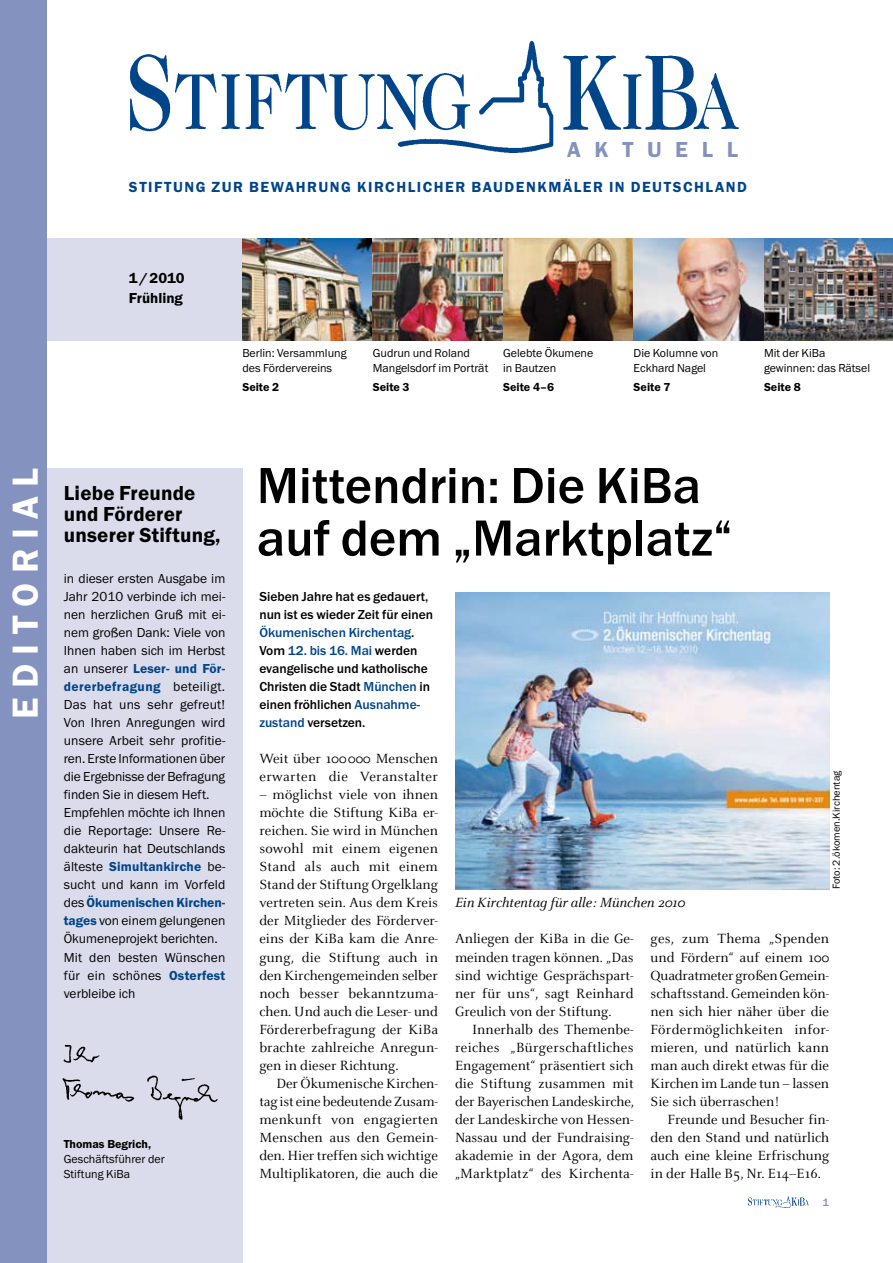
<style>
.page{position:relative;width:893px;height:1263px;background:#fff}
.page>*{position:absolute;margin:0;border:0;box-sizing:border-box;transform-origin:0 0}
.t1{font:500 52.5px/52.5px "Franklin Gothic URW";color:#000}
.t2{font:37.5px "Franklin Gothic URW Dem";letter-spacing:.25em;color:#fff}
.t3{font:22.5px "Franklin Gothic URW Dem";letter-spacing:.605em;color:#8392be}
.t4{font:21px/21px "Franklin Gothic URW Dem";letter-spacing:.01em;color:#000}
.t5{font:15.15px "Franklin Gothic URW Dem";letter-spacing:.1em;color:#004489}
.t6{font:15px/19.6px "Franklin Gothic URW Dem";color:#000}
.t7{font:14.7px/18px "Celeste OT";color:#000;text-align:justify}
.t8{font:14.7px/18px "Celeste OT";letter-spacing:.02em;color:#000}
.t9{font:italic 14.7px "Celeste OT";color:#000}
.t10{font:13.5px/18px "Franklin Gothic URW Boo";color:#000}
.t11{font:500 13.5px/18px "Franklin Gothic URW";color:#000}
.t12{font:13.5px "Franklin Gothic URW Dem";letter-spacing:.01em;color:#004489}
.t13{font:13.5px/18px "Franklin Gothic URW Dem";letter-spacing:.03em;color:#004489}
.t14{font:12px/15px "Franklin Gothic URW Boo";color:#000}
.t15{font:12px "Franklin Gothic URW Dem";color:#000}
.t16{font:10.5px "Franklin Gothic URW Boo";color:#000}
.s1{font-family:"Franklin Gothic URW Boo";color:#000}
.s2{font-family:"Franklin Gothic URW Dem";color:#004489}
.s3{color:#004489}
</style>
<div class="page">
<img style="left:748px;top:1196px;width:60px;height:11px">
<div style="left:0;top:239px;width:893px;height:102px;background:#dadceb"></div>
<img style="left:242px;top:239px;width:651px;height:102px">
<img style="left:455px;top:592px;width:374px;height:297px">
<div style="left:0;top:0;width:47px;height:1263px;background:#8392be"></div>
<img style="left:130px;top:40px;width:609px;height:112px">
<div style="left:47px;top:468px;width:195px;height:795px;background:#dadceb"></div>
<img style="left:62px;top:1044px;width:73px;height:58px">
<img style="left:147px;top:1075px;width:71px;height:45px">
<h3 class="t3" style="left:567px;top:136px;width:172px">AKTU ELL</h3>
<p class="t5" style="left:129px;top:177px;width:20px">Stift</p>
<p class="t5" style="left:173px;top:177px;width:281px">ung zur Bewahrung kirchlicher</p>
<p class="t5" style="left:471px;top:177px;width:111px">Baudenkmäleri</p>
<p class="t5" style="left:615px;top:177px;width:132px">n Deutschland</p>
<p class="t6" style="left:129px;top:268px;width:57px">1 / 2010<br>Frühling</p>
<p class="t14" style="left:242px;top:345px;width:106px">Berlin: Versammlung des Fördervereins</p>
<p class="t15" style="left:242px;top:380px;width:38px">Seite 2</p>
<p class="t14" style="left:373px;top:345px;width:117px">Gudrun und Roland<br>Mangelsdorf im Porträt</p>
<p class="t15" style="left:373px;top:380px;width:38px">Seite 3</p>
<p class="t14" style="left:503px;top:345px;width:92px">Gelebte Ökumene in Bautzen</p>
<p class="t15" style="left:503px;top:380px;width:52px">Seite 4–6</p>
<p class="t14" style="left:634px;top:345px;width:86px">Die Kolumne von<br>Eckhard Nagel</p>
<p class="t15" style="left:634px;top:380px;width:38px">Seite 7</p>
<p class="t14" style="left:764px;top:345px;width:108px">Mit der KiBa gewinnen: das Rätsel</p>
<p class="t15" style="left:764px;top:380px;width:38px">Seite 8</p>
<h2 class="t2" style="left:2px;top:719px;width:252px;rotate:-90deg">EDITORIAL</h2>
<h3 class="t4" style="left:64px;top:482px;width:158px">Liebe Freunde und Förderer unserer Stiftung,</h3>
<p class="t10" style="left:64px;top:569px;width:163px;text-align:justify">in dieser ersten Ausgabe im Jahr 2010 verbinde ich mei&shy;nen herzlichen Gruß mit ei&shy;nem großen Dank: Viele von Ihnen haben sich im Herbst</p>
<p class="t13" style="left:64px;top:659px;width:163px"><span class="s1">an unserer</span> Leser- und För&shy;dererbefragung <span class="s1">beteiligt.</span></p>
<p class="t10" style="left:64px;top:695px;width:163px">Das hat uns sehr gefreut!<br>Von Ihren Anregungen wird unsere Arbeit sehr profitie&shy;ren. Erste Informationen über die Ergebnisse der Befragung finden Sie in diesem Heft.<br>Empfehlen möchte ich Ihnen die Reportage: Unsere Re&shy;dakteurin hat Deutschlands</p>
<p class="t12" style="left:64px;top:858px;width:163px"><span class="s1">ältes-te</span> Simultankirche <span class="s1">be-</span></p>
<p class="t10" style="left:64px;top:875px;width:163px">sucht und kann im Vorfeld</p>
<p class="t12" style="left:64px;top:894px;width:163px"><span class="s1">des</span> Ökumenischen Kirchen-</p>
<p class="t10" style="left:64px;top:912px;width:163px"><span class="s2">tages</span> von einem gelungenen<br>Ökumeneprojekt berichten.<br>Mit den besten Wünschen für ein schönes <span class="s2">Osterfest </span>verbleibe ich</p>
<p class="t15" style="left:64px;top:1137px;width:89px">Thomas Begrich,</p>
<p class="t14" style="left:64px;top:1151px;width:102px">Geschäftsführer der<br>Stiftung KiBa</p>
<h1 class="t1" style="left:257px;top:458px;width:477px">Mittendrin: Die KiBa auf dem „Marktplatz“</h1>
<p class="t11" style="left:259px;top:587px;width:175px">Sieben Jahre hat es gedauert, nun ist es wieder Zeit für einen<br><span class="s3">Ökumenischen Kirchentag</span>.<br>Vom <span class="s3">12. bis 16. Mai</span> werden evangelische und katholische<br>Christen die Stadt <span class="s3">München</span> in einen fröhlichen <span class="s3">Ausnahme&shy;zustand</span> versetzen.</p>
<p class="t8" style="left:259px;top:750px;width:180px">Weit über 100000 Menschen erwarten die Veranstalter</p>
<p class="t7" style="left:259px;top:786px;width:180px">– möglichst viele von ihnen möchte die Stiftung KiBa er&shy;reichen. Sie wird in München sowohl mit einem eigenen Stand als auch mit einem Stand der Stiftung Orgelklang vertreten sein. Aus dem Kreis der Mitglieder des Förderver&shy;eins der KiBa kam die Anre&shy;gung, die Stiftung auch in den Kirchengemeinden selber noch besser bekanntzuma&shy;chen. Und auch die Leser- und Fördererbefragung der KiBa brachte zahlreiche Anregun&shy;gen in dieser Richtung.</p>
<p class="t7" style="left:259px;top:1074px;width:180px;text-indent:17px">Der Ökumenische Kirchen&shy;tag ist eine bedeutende Zusam&shy;menkunft von engagierten Menschen aus den Gemein&shy;den. Hier treffen sich wichtige Multiplikatoren, die auch die</p>
<p class="t9" style="left:455px;top:895px;width:231px">Ein Kirchtentag für alle: München 2010</p>
<p class="t16" style="left:830px;top:889px;width:120px;rotate:-90deg">Foto: 2.ökomen.Kirchentag</p>
<p class="t7" style="left:455px;top:930px;width:180px">Anliegen der KiBa in die Ge&shy;meinden tragen können. „Das sind wichtige Gesprächspart&shy;ner für uns“, sagt Reinhard Greulich von der Stiftung.</p>
<p class="t7" style="left:455px;top:1020px;width:181px;text-indent:17px">Innerhalb des Themenbe&shy;reiches „Bürgerschaftliches Engagement“ präsentiert sich die Stiftung zusammen mit der Bayerischen Landeskirche, der Landeskirche von Hessen-Nassau und der Fundraising&shy;akademie in der Agora, dem „Marktplatz“ des Kirchenta-</p>
<p class="t7" style="left:651px;top:930px;width:180px;text-align:left">ges, zum Thema „Spenden und Fördern“ auf einem 100<br>Quadratmeter großen Gemein&shy;schaftsstand. Gemeinden kön&shy;nen sich hier näher über die<br>Fördermöglichkeiten infor-- mie-ren, und natürlich kann man auch direkt etwas für die<br>Kirchen im Lande tun – lassen<br>Sie sich überraschen!</p>
<p class="t7" style="left:651px;top:1111px;width:180px;text-indent:17px">Freunde und Besucher fin&shy;den den Stand und natürlich auch eine kleine Erfrischung in der Halle B5, Nr. E14–E16.</p>
</div>
